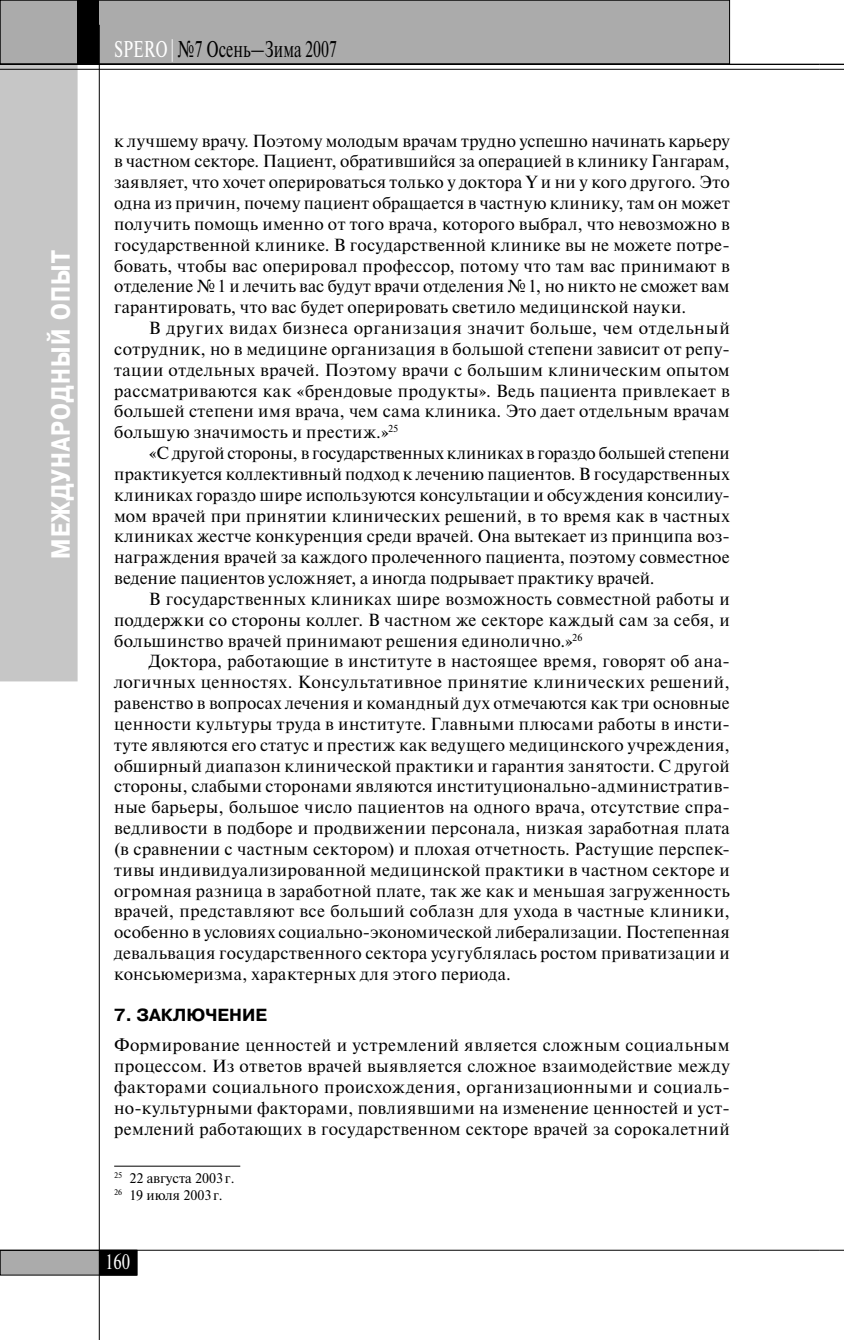
<style>
.page{position:relative;width:844px;height:1340px;background:#fff}
.page>*{position:absolute;margin:0;border:0;box-sizing:border-box;transform-origin:0 0}
.t1{font:700 26.25px "Pragmatica Cond C";letter-spacing:.05em;color:#fff}
.t2{font:22.75px "Newton C";color:#000;scale:.7 1}
.t3{font:21px "Newton C";color:#fff;scale:.8 1}
.t4{font:17.5px/20.8px "Newton C";letter-spacing:.02em;color:#000;text-align:justify}
.t5{font:700 17.5px "Pragmatica C";color:#000}
.t6{font:14px/16.8px "Newton C";color:#000}
.s1{color:#fff}
</style>
<div class="page">
<div style="left:0;top:61px;width:77px;height:620px;background:#c6c6c6"></div>
<div style="left:0;top:0;width:729px;height:64px;background:#ababab"></div>
<div style="left:0;top:0;width:729px;height:64px;border:1px solid #000"></div>
<div style="left:77px;top:0;width:22px;height:64px;background:#000"></div>
<div style="left:0;top:1250px;width:136px;height:25px;background:#ababab"></div>
<div style="left:0;top:1249px;width:137px;height:26px;border:1px solid #000"></div>
<div style="left:100px;top:1250px;width:37px;height:25px;background:#000"></div>
<hr style="left:99px;top:25px;width:1px;height:1314px;background:#000">
<hr style="left:0;top:64px;width:819px;height:1px;background:#000">
<hr style="left:0;top:69px;width:819px;height:1px;background:#000">
<hr style="left:0;top:1249px;width:819px;height:1px;background:#000">
<svg style="left:819px;top:64px;width:24px;height:6px"></svg>
<svg style="left:819px;top:1249px;width:24px;height:1px"></svg>
<hr style="left:114px;top:1165px;width:126px;height:1px;background:#000">
<h1 class="t1" style="left:51px;top:559px;width:310px;rotate:-90deg">МЕЖДУНАРОДНЫЙ ОПЫТ</h1>
<h2 class="t2" style="left:114px;top:41px;width:320px"><span class="s1">SPERO |</span> №7 Осень—Зима 2007</h2>
<p class="t4" style="left:114px;top:132px;width:617px">к лучшему врачу. Поэтому молодым врачам трудно успешно начинать карьеру в частном секторе. Пациент, обратившийся за операцией в клинику Гангарам, заявляет, что хочет оперироваться только у доктора Y и ни у кого другого. Это одна из причин, почему пациент обращается в частную клинику, там он может получить помощь именно от того врача, которого выбрал, что невозможно в государственной клинике. В государственной клинике вы не можете потре&shy;бовать, чтобы вас оперировал профессор, потому что там вас принимают в отделение № 1 и лечить вас будут врачи отделения № 1, но никто не сможет вам гарантировать, что вас будет оперировать светило медицинской науки.</p>
<p class="t4" style="left:114px;top:319px;width:617px;text-indent:35px">В других видах бизнеса организация значит больше, чем отдельный сотрудник, но в медицине организация в большой степени зависит от репу&shy;тации отдельных врачей. Поэтому врачи с большим клиническим опытом рассматриваются как «брендовые продукты». Ведь пациента привлекает в большей степени имя врача, чем сама клиника. Это дает отдельным врачам большую значимость и престиж.»<sup>25</sup></p>
<p class="t4" style="left:114px;top:444px;width:617px;text-indent:35px">«С другой стороны, в государственных клиниках в гораздо большей степени практикуется коллективный подход к лечению пациентов. В государственных клиниках гораздо шире используются консультации и обсуждения консилиу&shy;мом врачей при принятии клинических решений, в то время как в частных клиниках жестче конкуренция среди врачей. Она вытекает из принципа воз&shy;награждения врачей за каждого пролеченного пациента, поэтому совместное ведение пациентов усложняет, а иногда подрывает практику врачей.</p>
<p class="t4" style="left:114px;top:590px;width:617px;text-indent:35px">В государственных клиниках шире возможность совместной работы и поддержки со стороны коллег. В частном же секторе каждый сам за себя, и большинство врачей принимают решения единолично.»<sup>26</sup></p>
<p class="t4" style="left:114px;top:652px;width:617px;text-indent:35px">Доктора, работающие в институте в настоящее время, говорят об ана&shy;логичных ценностях. Консультативное принятие клинических решений, равенство в вопросах лечения и командный дух отмечаются как три основные ценности культуры труда в институте. Главными плюсами работы в инсти&shy;туте являются его статус и престиж как ведущего медицинского учреждения, обширный диапазон клинической практики и гарантия занятости. С другой стороны, слабыми сторонами являются институционально-административ&shy;ные барьеры, большое число пациентов на одного врача, отсутствие спра&shy;ведливости в подборе и продвижении персонала, низкая заработная плата (в сравнении с частным сектором) и плохая отчетность. Растущие перспек&shy;тивы индивидуализированной медицинской практики в частном секторе и огромная разница в заработной плате, так же как и меньшая загруженность врачей, представляют все больший соблазн для ухода в частные клиники, особенно в условиях социально-экономической либерализации. Постепенная девальвация государственного сектора усугублялась ростом приватизации и консьюмеризма, характерных для этого периода.</p>
<p class="t5" style="left:114px;top:1008px;width:154px">7. ЗАКЛЮЧЕНИЕ</p>
<p class="t4" style="left:114px;top:1036px;width:617px">Формирование ценностей и устремлений является сложным социальным процессом. Из ответов врачей выявляется сложное взаимодействие между факторами социального происхождения, организационными и социаль&shy;но-культурными факторами, повлиявшими на изменение ценностей и уст&shy;ремлений работающих в государственном секторе врачей за сорокалетний</p>
<p class="t6" style="left:114px;top:1170px;width:122px"><sup>25</sup> 22 августа 2003 г.<br><sup>26</sup> 19 июля 2003 г.</p>
<p class="t3" style="left:105px;top:1254px;width:33px">160</p>
</div>
